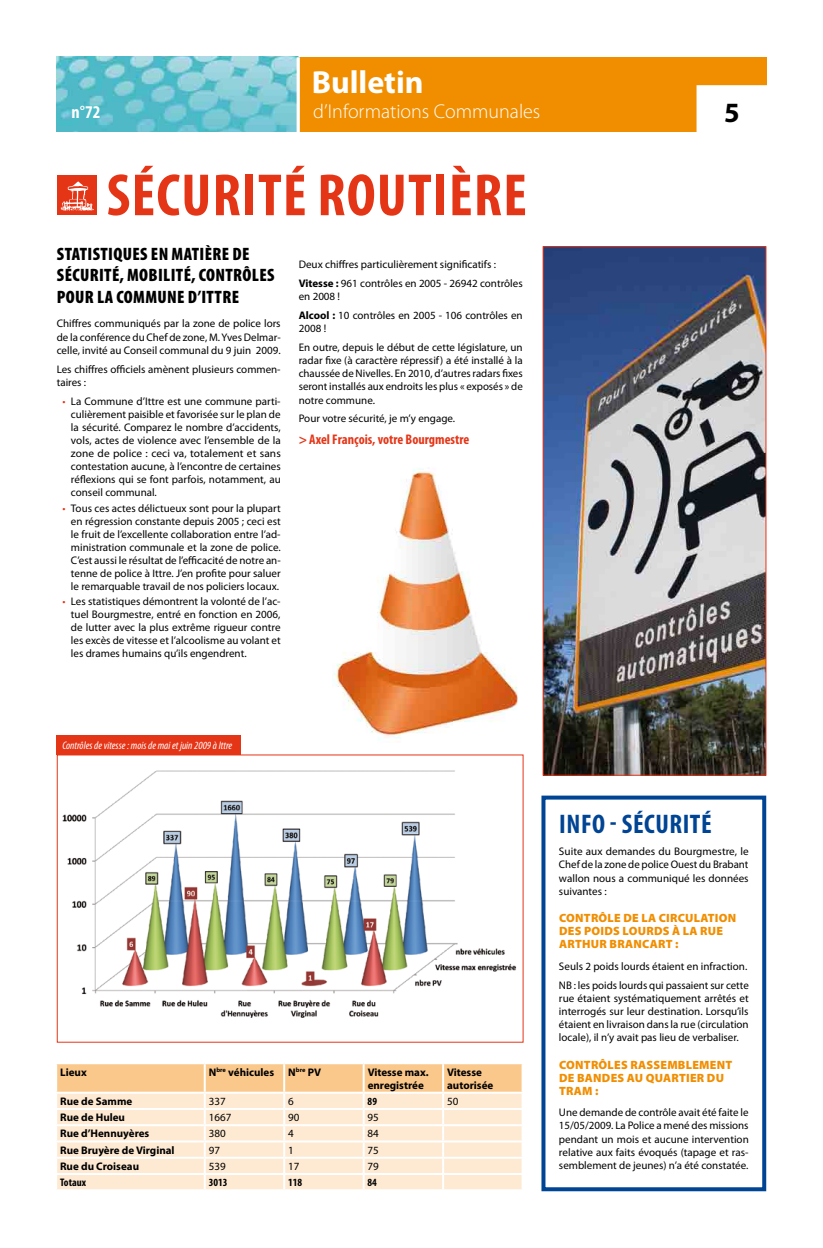
<style>
.page{position:relative;width:823px;height:1248px;background:#fff}
.page>*{position:absolute;margin:0;border:0;box-sizing:border-box;transform-origin:0 0}
.t1{font:700 condensed 60px "Myriad Pro";letter-spacing:.02em;color:#e53517}
.t2{font:700 32px "Myriad Pro";color:#fff}
.t3{font:700 28px "Myriad Pro";color:#000}
.t4{font:700 condensed 27px "Myriad Pro";letter-spacing:.02em;color:#004494}
.t5{font:300 20px "Myriad Pro";color:#fff}
.t6{font:900 condensed 18px/21.6px "Myriad Pro";letter-spacing:.02em;color:#000}
.t7{font:700 condensed 18px "Myriad Pro";color:#fff}
.t8{font:700 condensed 14px "Myriad Pro";color:#e53517}
.t9{font:900 12px/13px "Myriad Pro";letter-spacing:.02em;color:#f18e00}
.t10{font:11px/13px "Myriad Pro";color:#000;text-align:justify}
.t11{font:700 11px/13.2px "Myriad Pro";color:#000}
.t12{font:italic condensed 11px "Myriad Pro";color:#fff}
.t13{font:700 condensed 11px "Myriad Pro";color:#000}
.s1{color:#e53517}
.s2{font-weight:700}
</style>
<div class="page">
<img style="left:333px;top:468px;width:184px;height:272px">
<div style="left:288px;top:57px;width:478px;height:74px;background:#f18e00"></div>
<img style="left:57px;top:57px;width:239px;height:74px">
<svg style="left:296px;top:57px;width:4px;height:75px"></svg>
<div style="left:696px;top:85px;width:77px;height:47px;background:#fff;border:2px solid #fff"></div>
<div style="left:57px;top:175px;width:39px;height:40px;background:#e53517"></div>
<svg style="left:61px;top:182px;width:33px;height:28px"></svg>
<img style="left:544px;top:248px;width:220px;height:525px">
<div style="left:541px;top:795px;width:224px;height:396px;border:4px solid #004494"></div>
<svg style="left:56px;top:1063px;width:467px;height:126px;background:#fde5c8"></svg>
<img style="left:62px;top:770px;width:455px;height:248px">
<div style="left:57px;top:754px;width:466px;height:288px;border:1px solid #e53517"></div>
<div style="left:57px;top:734px;width:184px;height:20px;background:#e53517"></div>
<h2 class="t2" style="left:311px;top:61px;width:113px">Bulletin</h2>
<h3 class="t5" style="left:313px;top:99px;width:228px">d’Informations Communales</h3>
<h3 class="t7" style="left:72px;top:101px;width:30px">n°72</h3>
<h3 class="t3" style="left:723px;top:94px;width:17px">5</h3>
<h1 class="t1" style="left:107px;top:158px;width:416px">Sécurité routière</h1>
<h3 class="t6" style="left:57px;top:242px;width:219px">STATISTIQUES EN MATIÈRE DE<br>SÉCURITÉ, MOBILITÉ, CONTRÔLES<br>POUR LA COMMUNE D’ITTRE</h3>
<p class="t10" style="left:57px;top:317px;width:225px">Chiffres communiqués par la zone de police lors de la conférence du Chef de zone, M. Yves Delmar&shy;celle, invité au Conseil communal du 9 juin 2009.</p>
<p class="t10" style="left:57px;top:362px;width:225px">Les chiffres officiels amènent plusieurs commen&shy;taires :</p>
<p class="t10" style="left:71px;top:394px;width:211px;text-indent:-9px"><span class="s1">•</span> La Commune d’Ittre est une commune parti&shy;culièrement paisible et favorisée sur le plan de la sécurité. Comparez le nombre d’accidents, vols, actes de violence avec l’ensemble de la zone de police : ceci va, totalement et sans contestation aucune, à l’encontre de certaines réflexions qui se font parfois, notamment, au conseil communal.</p>
<p class="t10" style="left:71px;top:501px;width:211px;text-indent:-9px"><span class="s1">•</span> Tous ces actes délictueux sont pour la plupart en régression constante depuis 2005 ; ceci est le fruit de l’excellente collaboration entre l’ad&shy;ministration communale et la zone de police.<br>C’est aussi le résultat de l’efficacité de notre an&shy;tenne de police à Ittre. J’en profite pour saluer le remarquable travail de nos policiers locaux.</p>
<p class="t10" style="left:71px;top:595px;width:211px;text-indent:-9px"><span class="s1">•</span> Les statistiques démontrent la volonté de l’ac&shy;tuel Bourgmestre, entré en fonction en 2006, de lutter avec la plus extrême rigueur contre les excès de vitesse et l’alcoolisme au volant et les drames humains qu’ils engendrent.</p>
<p class="t10" style="left:298px;top:254px;width:225px;line-height:18.9px">Deux chiffres particulièrement significatifs :<br><span class="s2">Vitesse :</span> 961 contrôles en 2005 - 26942 contrôles</p>
<p class="t10" style="left:298px;top:286px;width:225px;line-height:18.9px">en 2008 !<br><span class="s2">Alcool :</span> 10 contrôles en 2005 - 106 contrôles en</p>
<p class="t10" style="left:298px;top:318px;width:225px;line-height:18.9px">2008 !<br>En outre, depuis le début de cette législature, un</p>
<p class="t10" style="left:298px;top:353px;width:225px">radar fixe (à caractère répressif) a été installé à la chaussée de Nivelles. En 2010, d’autres radars fixes seront installés aux endroits les plus « exposés » de notre commune.</p>
<p class="t10" style="left:298px;top:412px;width:158px">Pour votre sécurité, je m’y engage.</p>
<p class="t8" style="left:298px;top:430px;width:172px">&gt; Axel François, votre Bourgmestre</p>
<p class="t12" style="left:62px;top:738px;width:171px">Contrôles de vitesse : mois de mai et juin 2009 à Ittre</p>
<p class="t11" style="left:60px;top:1064px;width:28px">Lieux</p>
<p class="t11" style="left:209px;top:1064px;width:67px">N <sup>bre</sup> véhicules</p>
<p class="t11" style="left:288px;top:1064px;width:27px">N<sup>bre</sup> PV</p>
<p class="t11" style="left:367px;top:1064px;width:62px">Vitesse max. enregistrée</p>
<p class="t11" style="left:447px;top:1064px;width:48px">Vitesse autorisée</p>
<p class="t11" style="left:60px;top:1094px;width:74px">Rue de Samme</p>
<p class="t10" style="left:209px;top:1094px;width:18px">337</p>
<p class="t10" style="left:288px;top:1094px;width:7px">6</p>
<p class="t13" style="left:367px;top:1094px;width:11px">89</p>
<p class="t10" style="left:447px;top:1094px;width:13px">50</p>
<p class="t11" style="left:60px;top:1110px;width:66px">Rue de Huleu</p>
<p class="t10" style="left:208px;top:1110px;width:24px">1667</p>
<p class="t10" style="left:288px;top:1110px;width:13px">90</p>
<p class="t10" style="left:367px;top:1110px;width:13px">95</p>
<p class="t11" style="left:60px;top:1126px;width:91px">Rue d’Hennuyères</p>
<p class="t10" style="left:208px;top:1126px;width:18px">380</p>
<p class="t10" style="left:288px;top:1126px;width:7px">4</p>
<p class="t10" style="left:367px;top:1126px;width:13px">84</p>
<p class="t11" style="left:60px;top:1142px;width:116px">Rue Bruyère de Virginal</p>
<p class="t10" style="left:208px;top:1143px;width:13px">97</p>
<p class="t10" style="left:288px;top:1143px;width:7px">1</p>
<p class="t10" style="left:367px;top:1143px;width:13px">75</p>
<p class="t11" style="left:60px;top:1159px;width:80px">Rue du Croiseau</p>
<p class="t10" style="left:208px;top:1159px;width:18px">539</p>
<p class="t10" style="left:288px;top:1159px;width:13px">17</p>
<p class="t10" style="left:367px;top:1159px;width:13px">79</p>
<p class="t13" style="left:60px;top:1175px;width:27px">Totaux</p>
<p class="t13" style="left:208px;top:1175px;width:20px">3013</p>
<p class="t13" style="left:288px;top:1175px;width:16px">118</p>
<p class="t13" style="left:367px;top:1175px;width:11px">84</p>
<h3 class="t4" style="left:559px;top:807px;width:154px">INFO - Sécurité</h3>
<p class="t10" style="left:558px;top:844px;width:191px">Suite aux demandes du Bourgmestre, le Chef de la zone de police Ouest du Brabant wallon nous a communiqué les données suivantes :</p>
<p class="t9" style="left:558px;top:910px;width:178px">CONTRÔLE DE LA CIRCULATION<br>DES POIDS LOURDS À LA RUE<br>ARTHUR BRANCART :</p>
<p class="t10" style="left:558px;top:956px;width:191px;line-height:18.9px">Seuls 2 poids lourds étaient en infraction.<br>NB : les poids lourds qui passaient sur cette</p>
<p class="t10" style="left:558px;top:991px;width:191px">rue étaient systématiquement arrêtés et interrogés sur leur destination. Lorsqu’ils étaient en livraison dans la rue (circulation locale), il n’y avait pas lieu de verbaliser.</p>
<p class="t9" style="left:558px;top:1057px;width:174px">CONTRÔLES RASSEMBLEMENT<br>DE BANDES AU QUARTIER DU<br>TRAM :</p>
<p class="t10" style="left:558px;top:1105px;width:191px">Une demande de contrôle avait été faite le 15/05/2009. La Police a mené des missions pendant un mois et aucune intervention relative aux faits évoqués (tapage et ras&shy;semblement de jeunes) n’a été constatée.</p>
</div>
